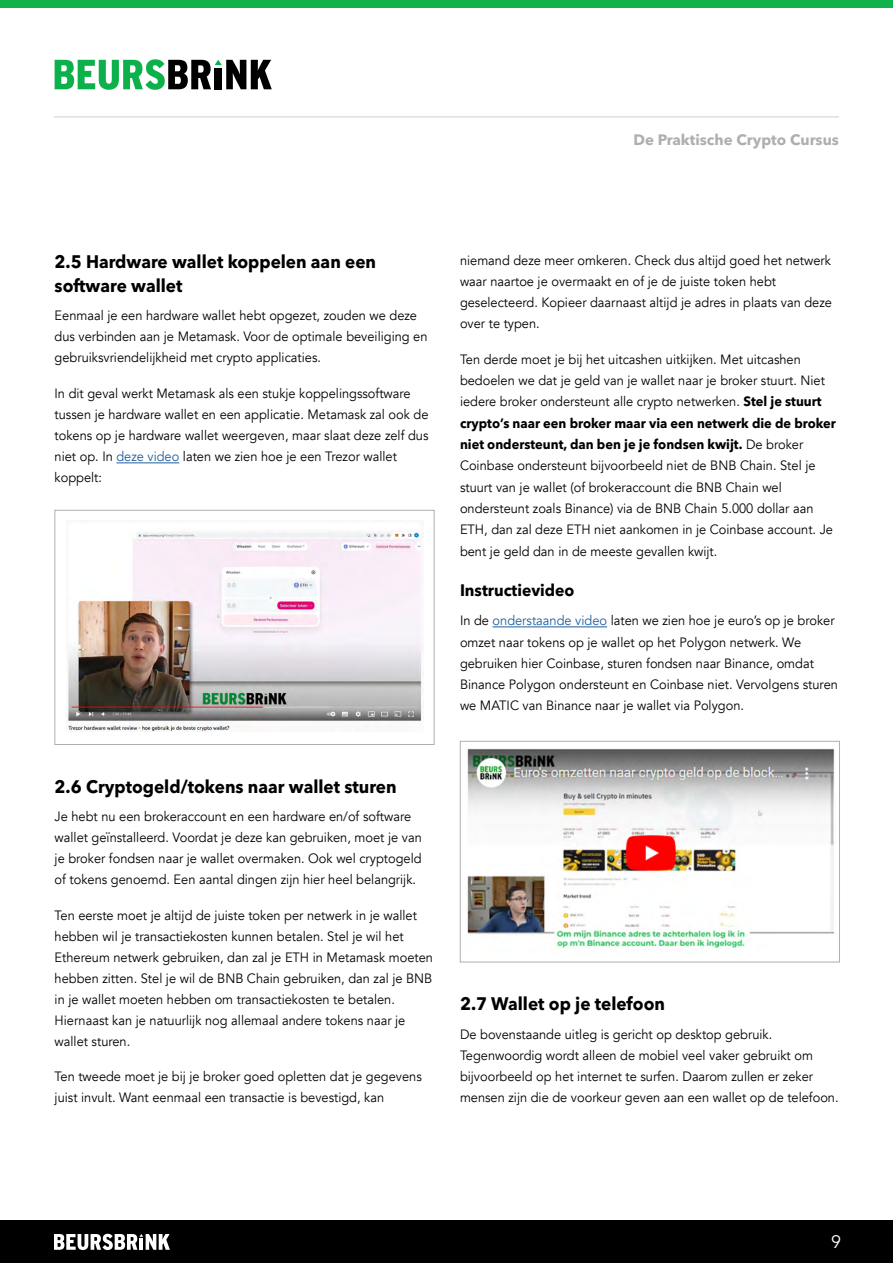
<style>
.page{position:relative;width:893px;height:1263px;background:#fff}
.page>*{position:absolute;margin:0;border:0;box-sizing:border-box;transform-origin:0 0}
.t1{font:700 18px/24px "Avenir Next LT Pro";color:#000;scale:.95 1}
.t2{font:18px "Avenir";color:#fff}
.t3{font:700 16.5px "Avenir Next LT Pro";color:#000;scale:.95 1}
.t4{font:700 15px "Avenir Next LT Pro";color:#aeafae}
.t5{font:13.5px/21px "Avenir";color:#000;scale:.95 1}
.t6{font:700 13.5px/21.3px "Avenir Next LT Pro";color:#000;scale:.95 1}
.s1{color:#215e9e}
.s2{font-family:"Avenir Next LT Pro";font-weight:700}
.s3{font-family:"Avenir";font-weight:400}
</style>
<div class="page">
<div style="left:0;top:1220px;width:893px;height:43px;background:#000"></div>
<div style="left:0;top:0;width:893px;height:7px;background:#11b14b"></div>
<svg style="left:54px;top:1234px;width:116px;height:16px"></svg>
<hr style="left:54px;top:117px;width:785px;height:1px;background:#000">
<svg style="left:55px;top:59px;width:217px;height:31px"></svg>
<hr style="left:493px;top:626px;width:114px;height:1px;background:#215e9e">
<hr style="left:116px;top:462px;width:63px;height:1px;background:#215e9e">
<img style="left:66px;top:520px;width:358px;height:212px">
<div style="left:55px;top:510px;width:379px;height:235px;border:1px solid #aeafae"></div>
<img style="left:467px;top:748px;width:369px;height:201px">
<div style="left:460px;top:741px;width:380px;height:221px;border:1px solid #aeafae"></div>
<p class="t4" style="left:633px;top:130px;width:207px">De Praktische Crypto Cursus</p>
<h1 class="t1" style="left:55px;top:249px;width:340px">2.5 Hardware wallet koppelen aan een software wallet</h1>
<p class="t5" style="left:55px;top:305px;width:394px">Eenmaal je een hardware wallet hebt opgezet, zouden we deze dus verbinden aan je Metamask. Voor de optimale beveiliging en gebruiksvriendelijkheid met crypto applicaties.</p>
<p class="t5" style="left:55px;top:383px;width:395px">In dit geval werkt Metamask als een stukje koppelingssoftware tussen je hardware wallet en een applicatie. Metamask zal ook de tokens op je hardware wallet weergeven, maar slaat deze zelf dus niet op. In <span class="s1">deze video</span> laten we zien hoe je een Trezor wallet koppelt:</p>
<h1 class="t1" style="left:55px;top:774px;width:361px">2.6 Cryptogeld/tokens naar wallet sturen</h1>
<p class="t5" style="left:55px;top:806px;width:388px">Je hebt nu een brokeraccount en een hardware en/of software wallet geïnstalleerd. Voordat je deze kan gebruiken, moet je van je broker fondsen naar je wallet overmaken. Ook wel cryptogeld of tokens genoemd. Een aantal dingen zijn hier heel belangrijk.</p>
<p class="t5" style="left:55px;top:905px;width:400px">Ten eerste moet je altijd de juiste token per netwerk in je wallet hebben wil je transactiekosten kunnen betalen. Stel je wil het Ethereum netwerk gebruiken, dan zal je ETH in Metamask moeten hebben zitten. Stel je wil de BNB Chain gebruiken, dan zal je BNB in je wallet moeten hebben om transactiekosten te betalen.<br>Hiernaast kan je natuurlijk nog allemaal andere tokens naar je wallet sturen.</p>
<p class="t5" style="left:55px;top:1066px;width:388px">Ten tweede moet je bij je broker goed opletten dat je gegevens juist invult. Want eenmaal een transactie is bevestigd, kan</p>
<p class="t5" style="left:460px;top:250px;width:393px">niemand deze meer omkeren. Check dus altijd goed het netwerk waar naartoe je overmaakt en of je de juiste token hebt geselecteerd. Kopieer daarnaast altijd je adres in plaats van deze over te typen.</p>
<p class="t5" style="left:460px;top:349px;width:386px">Ten derde moet je bij het uitcashen uitkijken. Met uitcashen bedoelen we dat je geld van je wallet naar je broker stuurt. Niet iedere broker ondersteunt alle crypto netwerken. <span class="s2">Stel je stuurt</span></p>
<p class="t6" style="left:460px;top:412px;width:397px">crypto’s naar een broker maar via een netwerk die de broker niet ondersteunt, dan ben je je fondsen kwijt. <span class="s3">De broker</span></p>
<p class="t5" style="left:460px;top:455px;width:394px">Coinbase ondersteunt bijvoorbeeld niet de BNB Chain. Stel je stuurt van je wallet (of brokeraccount die BNB Chain wel ondersteunt zoals Binance) via de BNB Chain 5.000 dollar aan ETH, dan zal deze ETH niet aankomen in je Coinbase account. Je bent je geld dan in de meeste gevallen kwijt.</p>
<p class="t3" style="left:460px;top:580px;width:122px">Instructievideo</p>
<p class="t5" style="left:460px;top:610px;width:399px">In de <span class="s1">onderstaande video</span> laten we zien hoe je euro’s op je broker omzet naar tokens op je wallet op het Polygon netwerk. We gebruiken hier Coinbase, sturen fondsen naar Binance, omdat Binance Polygon ondersteunt en Coinbase niet. Vervolgens sturen we MATIC van Binance naar je wallet via Polygon.</p>
<h1 class="t1" style="left:460px;top:992px;width:217px">2.7 Wallet op je telefoon</h1>
<p class="t5" style="left:460px;top:1024px;width:400px">De bovenstaande uitleg is gericht op desktop gebruik.<br>Tegenwoordig wordt alleen de mobiel veel vaker gebruikt om bijvoorbeeld op het internet te surfen. Daarom zullen er zeker mensen zijn die de voorkeur geven aan een wallet op de telefoon.</p>
<h1 class="t2" style="left:831px;top:1231px;width:12px">9</h1>
</div>
